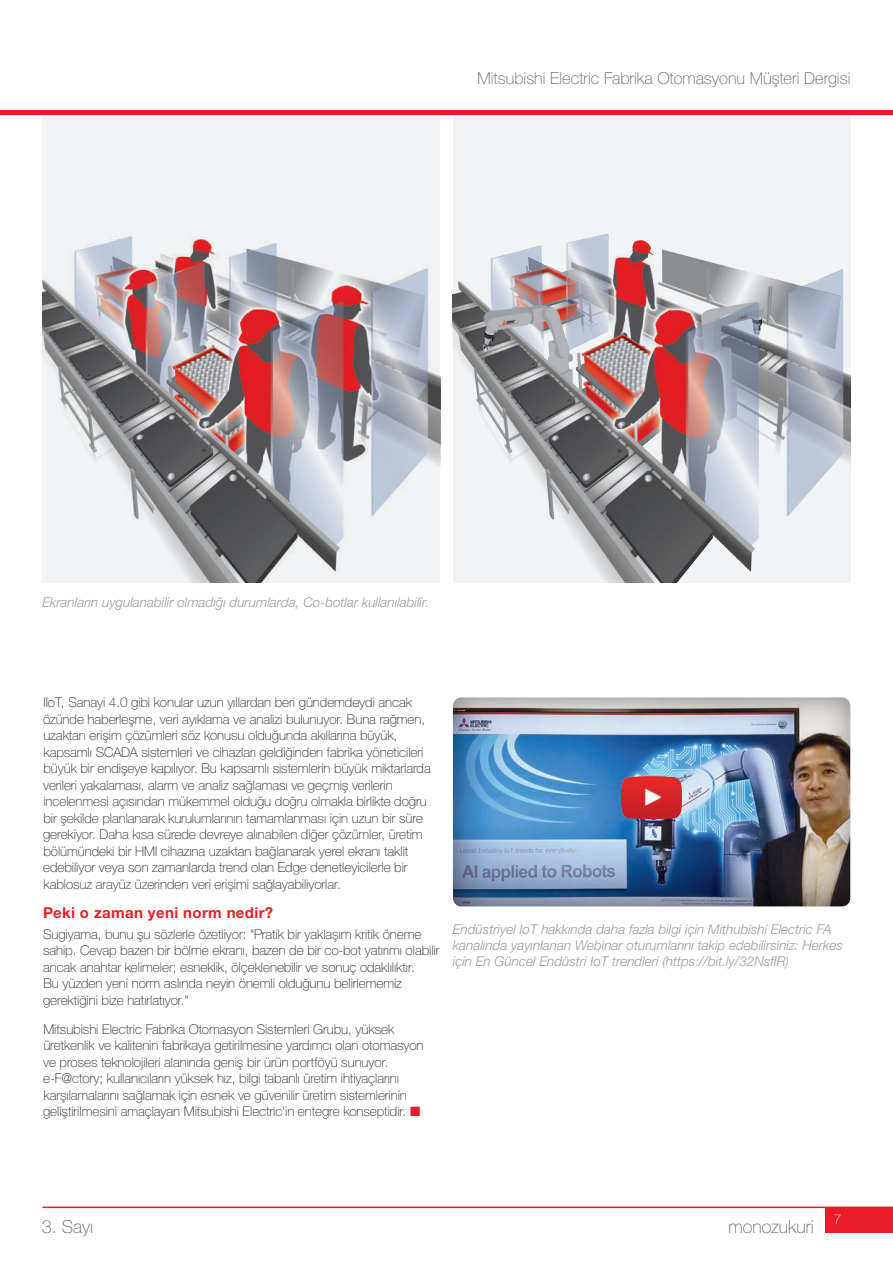
<style>
.page{position:relative;width:893px;height:1263px;background:#fff}
.page>*{position:absolute;margin:0;border:0;box-sizing:border-box;transform-origin:0 0}
.t1{font:100 18px "Helvetica Neue LTW1 G";color:#636366}
.t2{font:100 16.5px "Helvetica Neue LTW1 G";color:#636366}
.t3{font:700 15px "Helvetica Neue LTW1 G";letter-spacing:.025em;color:#ee1d23}
.t4{font:100 13.5px/16.5px "Helvetica Neue LTW1 G";letter-spacing:-.005em;color:#231f20}
.t5{font:italic 300 13.5px/16.2px "Helvetica Neue LTW1 G";color:#9d9c9c}
.t6{font:100 13.5px "Helvetica Neue LTW1 G";color:#fff}
.s1{color:#ea1c29}
</style>
<div class="page">
<div style="left:43px;top:115px;width:397px;height:468px;background:#f2f3f4"></div>
<img style="left:43px;top:236px;width:397px;height:347px">
<div style="left:453px;top:115px;width:397px;height:468px;background:#f2f3f4"></div>
<img style="left:453px;top:233px;width:397px;height:350px">
<div style="left:452px;top:697px;width:399px;height:210px;background:#231f20;opacity:.5"></div>
<img style="left:622px;top:777px;width:59px;height:42px">
<div style="left:825px;top:1207px;width:68px;height:25px;background:#ea1c29"></div>
<hr style="left:43px;top:1206px;width:850px;height:2px;background:#ea1c29">
<hr style="left:0;top:110px;width:893px;height:4px;background:#ea1c29">
<p class="t2" style="left:477px;top:68px;width:374px">Mitsubishi Electric Fabrika Otomasyonu Müşteri Dergisi</p>
<p class="t5" style="left:43px;top:594px;width:388px">Ekranların uygulanabilir olmadığı durumlarda, Co-botlar kullanılabilir.</p>
<p class="t4" style="left:43px;top:694px;width:389px">IIoT, Sanayi 4.0 gibi konular uzun yıllardan beri gündemdeydi ancak özünde haberleşme, veri ayıklama ve analizi bulunuyor. Buna rağmen, uzaktan erişim çözümleri söz konusu olduğunda akıllarına büyük, kapsamlı SCADA sistemleri ve cihazları geldiğinden fabrika yöneticileri büyük bir endişeye kapılıyor. Bu kapsamlı sistemlerin büyük miktarlarda verileri yakalaması, alarm ve analiz sağlaması ve geçmiş verilerin incelenmesi açısından mükemmel olduğu doğru olmakla birlikte doğru bir şekilde planlanarak kurulumlarının tamamlanması için uzun bir süre gerekiyor. Daha kısa sürede devreye alınabilen diğer çözümler, üretim bölümündeki bir HMI cihazına uzaktan bağlanarak yerel ekranı taklit edebiliyor veya son zamanlarda trend olan Edge denetleyicilerle bir kablosuz arayüz üzerinden veri erişimi sağlayabiliyorlar.</p>
<p class="t3" style="left:43px;top:903px;width:232px">Peki o zaman yeni norm nedir?</p>
<p class="t4" style="left:43px;top:925px;width:398px">Sugiyama, bunu şu sözlerle özetliyor: "Pratik bir yaklaşım kritik öneme sahip. Cevap bazen bir bölme ekranı, bazen de bir co-bot yatırımı olabilir ancak anahtar kelimeler; esneklik, ölçeklenebilir ve sonuç odaklılıktır.<br>Bu yüzden yeni norm aslında neyin önemli olduğunu belirlememiz gerektiğini bize hatırlatıyor."</p>
<p class="t4" style="left:43px;top:1021px;width:382px">Mitsubishi Electric Fabrika Otomasyon Sistemleri Grubu, yüksek üretkenlik ve kalitenin fabrikaya getirilmesine yardımcı olan otomasyon ve proses teknolojileri alanında geniş bir ürün portföyü sunuyor. e-F@ctory; kullanıcıların yüksek hız, bilgi tabanlı üretim ihtiyaçlarını karşılamalarını sağlamak için esnek ve güvenilir üretim sistemlerinin geliştirilmesini amaçlayan Mitsubishi Electric'in entegre konseptidir. <span class="s1">■</span></p>
<p class="t5" style="left:453px;top:921px;width:391px">Endüstriyel IoT hakkında daha fazla bilgi için Mithubishi Electric FA kanalında yayınlanan Webinar oturumlarını takip edebilirsiniz: Herkes için En Güncel Endüstri IoT trendleri (https://bit.ly/32NsfIR)</p>
<h1 class="t1" style="left:42px;top:1215px;width:53px">3. Sayı</h1>
<h1 class="t1" style="left:729px;top:1215px;width:87px">monozukuri</h1>
<p class="t6" style="left:834px;top:1211px;width:9px">7</p>
</div>
